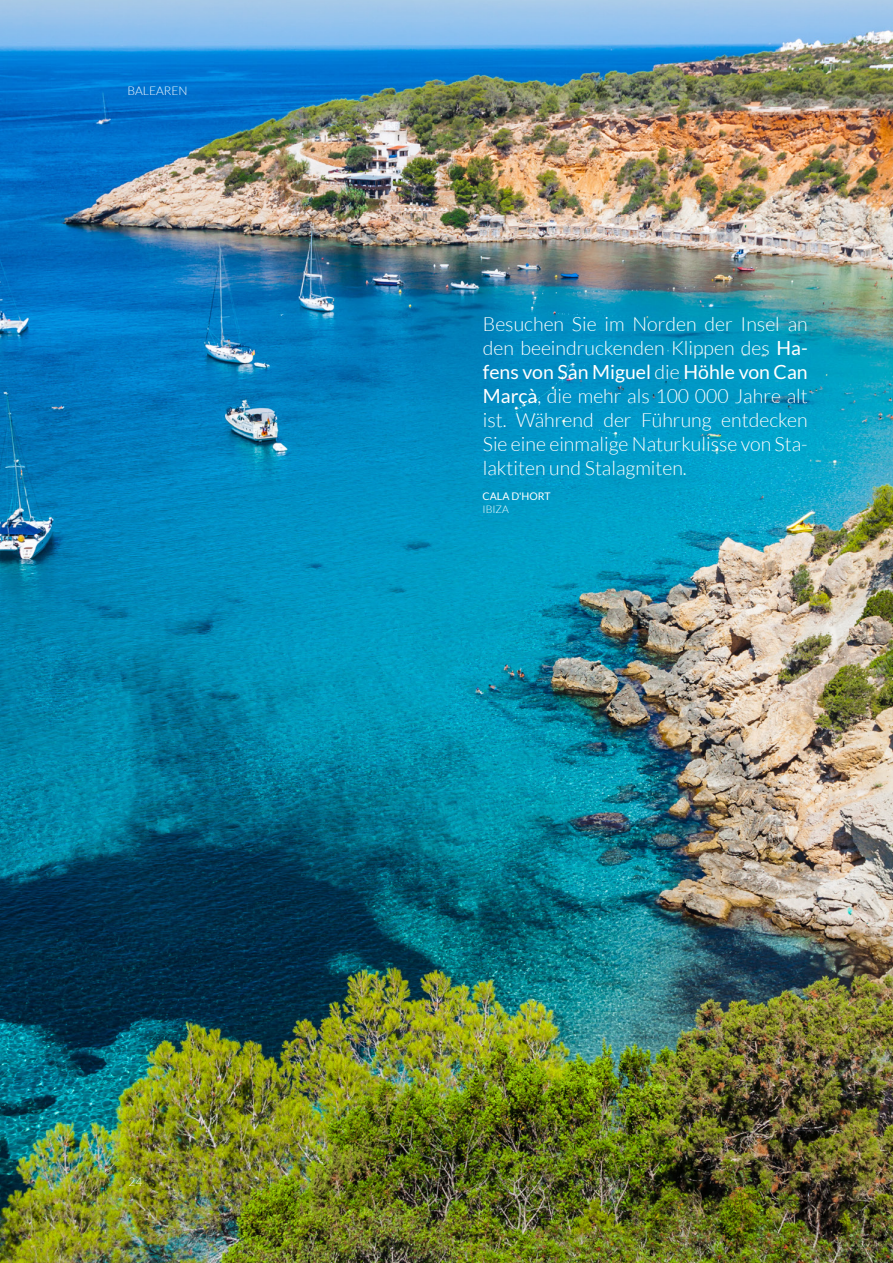
<style>
.page{position:relative;width:893px;height:1263px;background:#fff}
.page>*{position:absolute;margin:0;border:0;box-sizing:border-box;transform-origin:0 0}
.t1{font:300 19.5px/24px "Lato";color:#fff;text-align:justify}
.t2{font:300 12px "Lato";color:#fff}
.t3{font:10.5px "Lato";color:#fff}
.t4{font:300 10.5px "Lato";color:#fff}
.s1{font-weight:400}
</style>
<div class="page">
<img style="left:0;top:0;width:893px;height:1263px">
<p class="t2" style="left:128px;top:84px;width:62px">BALEAREN</p>
<p class="t2" style="left:128px;top:1175px;width:15px">24</p>
<p class="t1" style="left:483px;top:312px;width:326px">Besuchen Sie im Norden der Insel an den beeindruckenden Klippen des <span class="s1">Ha&shy;fens von San Miguel</span> die <span class="s1">Höhle von Can Marçà</span>, die mehr als 100 000 Jahre alt ist. Während der Führung entdecken Sie eine einmalige Naturkulisse von Sta&shy;laktiten und Stalagmiten.</p>
<p class="t3" style="left:483px;top:490px;width:69px">CALA D'HORT</p>
<p class="t4" style="left:483px;top:503px;width:28px">IBIZA</p>
</div>
